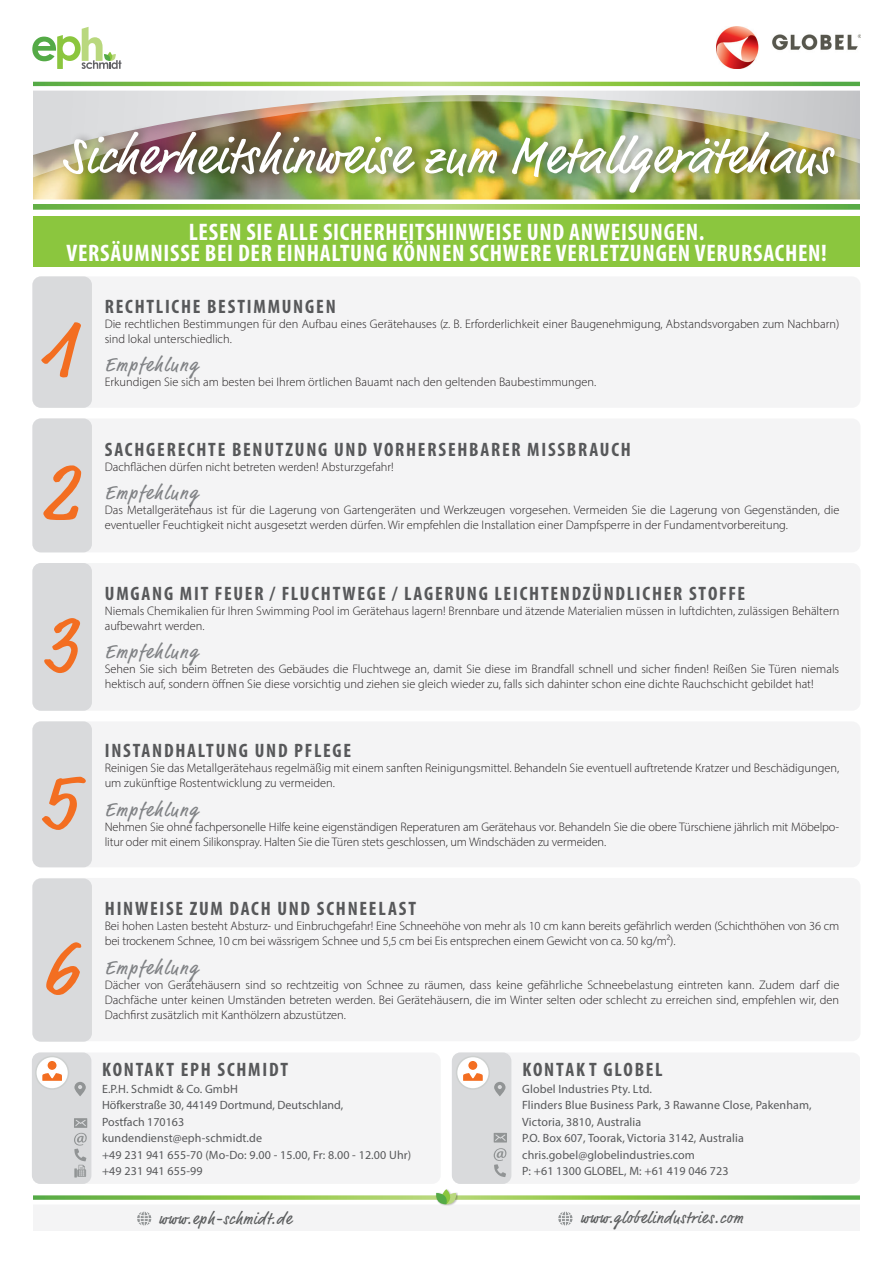
<style>
.page{position:relative;width:893px;height:1263px;background:#fff}
.page>*{position:absolute;margin:0;border:0;box-sizing:border-box;transform-origin:0 0}
.t1{font:82.5px "Market Pro";color:#f36e21}
.t2{font:51px "Market Pro";letter-spacing:.02em;color:#fff}
.t3{font:700 condensed 24px/21px "Myriad Pro";letter-spacing:.03em;color:#fff;text-align:center}
.t4{font:700 condensed 19.5px "Myriad Pro";letter-spacing:.09em;color:#57585a}
.t5{font:19.5px "Market Pro";letter-spacing:.08em;color:#808285}
.t6{font:16.5px "Market Pro";letter-spacing:.05em;color:#5b5d5e}
.t7{font:300 12.3px/15px "Myriad Pro";color:#231f20}
.t8{font:12px/16.5px "Myriad Pro";letter-spacing:.01em;color:#57585a}
</style>
<div class="page">
<div style="left:452px;top:1052px;width:409px;height:132px;background:#f4f4f5;border-radius:9px"></div>
<div style="left:32px;top:1052px;width:409px;height:132px;background:#f4f4f5;border-radius:9px"></div>
<div style="left:7px;top:1204px;width:865px;height:39px;background:#f4f4f5;border-radius:9px"></div>
<div style="left:32px;top:1231px;width:829px;height:32px;background:#fff"></div>
<svg style="left:33px;top:26px;width:827px;height:130px"></svg>
<svg style="left:33px;top:75px;width:827px;height:18px"></svg>
<div style="left:0;top:216px;width:893px;height:51px;background:#8bc63e"></div>
<div style="left:60px;top:124px;width:787px;height:76px;background:#231f20;opacity:.42"></div>
<img style="left:33px;top:197px;width:827px;height:13px">
<div style="left:861px;top:0;width:32px;height:1263px;background:#fff"></div>
<div style="left:0;top:0;width:32px;height:1263px;background:#fff"></div>
<div style="left:32px;top:418px;width:828px;height:134px;background:#f4f4f5;border-radius:9px"></div>
<div style="left:32px;top:418px;width:60px;height:134px;background:#d9dadc;border-radius:9px"></div>
<div style="left:32px;top:276px;width:828px;height:132px;background:#f4f4f5;border-radius:9px"></div>
<div style="left:32px;top:276px;width:60px;height:132px;background:#d9dadc;border-radius:9px"></div>
<div style="left:32px;top:563px;width:828px;height:148px;background:#f4f4f5;border-radius:9px"></div>
<div style="left:32px;top:563px;width:60px;height:148px;background:#d9dadc;border-radius:9px"></div>
<div style="left:32px;top:721px;width:828px;height:146px;background:#f4f4f5;border-radius:9px"></div>
<div style="left:32px;top:721px;width:60px;height:146px;background:#d9dadc;border-radius:9px"></div>
<div style="left:32px;top:878px;width:828px;height:163px;background:#f4f4f5;border-radius:9px"></div>
<div style="left:32px;top:878px;width:60px;height:164px;background:#d9dadc;border-radius:9px"></div>
<img style="left:717px;top:27px;width:144px;height:42px">
<svg style="left:32px;top:27px;width:89px;height:42px"></svg>
<div style="left:32px;top:1052px;width:59px;height:132px;background:#d9dadc;border-radius:9px"></div>
<div style="left:452px;top:1052px;width:59px;height:132px;background:#d9dadc;border-radius:9px"></div>
<div style="left:36px;top:1056px;width:32px;height:33px;background:#fff;border-radius:50%"></div>
<div style="left:35px;top:1056px;width:34px;height:34px;border:2px solid #cdd0cf;border-radius:50%"></div>
<div style="left:47px;top:1060px;width:10px;height:10px;background:#f36e21;border-radius:50%"></div>
<div style="left:46px;top:1059px;width:12px;height:12px;border:2px solid #fff;border-radius:50%"></div>
<svg style="left:40px;top:1070px;width:24px;height:13px"></svg>
<div style="left:457px;top:1056px;width:32px;height:33px;background:#fff;border-radius:50%"></div>
<div style="left:456px;top:1056px;width:34px;height:34px;border:2px solid #cdd0cf;border-radius:50%"></div>
<div style="left:468px;top:1060px;width:10px;height:10px;background:#f36e21;border-radius:50%"></div>
<div style="left:467px;top:1059px;width:12px;height:12px;border:2px solid #fff;border-radius:50%"></div>
<svg style="left:461px;top:1070px;width:24px;height:13px"></svg>
<svg style="left:494px;top:1148px;width:12px;height:29px"></svg>
<svg style="left:74px;top:1082px;width:12px;height:14px"></svg>
<svg style="left:494px;top:1082px;width:11px;height:14px"></svg>
<svg style="left:74px;top:1118px;width:13px;height:59px"></svg>
<svg style="left:494px;top:1133px;width:13px;height:9px"></svg>
<svg style="left:32px;top:1189px;width:829px;height:36px"></svg>
<h2 class="t2" style="left:62px;top:122px;width:770px">Sicherheitshinweise zum Metallgerätehaus</h2>
<h3 class="t3" style="left:66px;top:221px;width:762px">LESEN SIE ALLE SICHERHEITSHINWEISE UND ANWEISUNGEN.<br>VERSÄUMNISSE BEI DER EINHALTUNG KÖNNEN SCHWERE VERLETZUNGEN VERURSACHEN!</h3>
<h1 class="t1" style="left:39px;top:293px;width:38px">1</h1>
<h3 class="t4" style="left:105px;top:294px;width:232px">RECHTLICHE BESTIMMUNGEN</h3>
<p class="t7" style="left:105px;top:316px;width:736px">Die rechtlichen Bestimmungen für den Aufbau eines Gerätehauses (z. B. Erforderlichkeit einer Baugenehmigung, Abstandsvorgaben zum Nachbarn) sind lokal unterschiedlich.</p>
<h3 class="t5" style="left:105px;top:352px;width:94px">Empfehlung</h3>
<p class="t7" style="left:105px;top:374px;width:493px">Erkundigen Sie sich am besten bei Ihrem örtlichen Bauamt nach den geltenden Baubestimmungen.</p>
<h1 class="t1" style="left:42px;top:436px;width:38px">2</h1>
<h1 class="t1" style="left:42px;top:588px;width:38px">3</h1>
<h3 class="t4" style="left:105px;top:437px;width:527px">SACHGERECHTE BENUTZUNG UND VORHERSEHBARER MISSBRAUCH</h3>
<p class="t7" style="left:105px;top:459px;width:291px">Dachflächen dürfen nicht betreten werden! Absturzgefahr!</p>
<h3 class="t5" style="left:105px;top:480px;width:94px">Empfehlung</h3>
<p class="t7" style="left:105px;top:503px;width:736px">Das Metallgerätehaus ist für die Lagerung von Gartengeräten und Werkzeugen vorgesehen. Vermeiden Sie die Lagerung von Gegenständen, die</p>
<p class="t7" style="left:105px;top:518px;width:685px">eventueller Feuchtigkeit nicht ausgesetzt werden dürfen. Wir empfehlen die Installation einer Dampfsperre in der Fundamentvorbereitung.</p>
<h3 class="t4" style="left:105px;top:581px;width:642px">UMGANG MIT FEUER / FLUCHTWEGE / LAGERUNG LEICHTENDZÜNDLICHER STOFFE</h3>
<p class="t7" style="left:105px;top:603px;width:736px">Niemals Chemikalien für Ihren Swimming Pool im Gerätehaus lagern! Brennbare und ätzende Materialien müssen in luftdichten, zulässigen Behältern aufbewahrt werden.</p>
<h3 class="t5" style="left:105px;top:639px;width:94px">Empfehlung</h3>
<p class="t7" style="left:105px;top:662px;width:736px">Sehen Sie sich beim Betreten des Gebäudes die Fluchtwege an, damit Sie diese im Brandfall schnell und sicher finden! Reißen Sie Türen niemals hektisch auf, sondern öffnen Sie diese vorsichtig und ziehen sie gleich wieder zu, falls sich dahinter schon eine dichte Rauchschicht gebildet hat!</p>
<h1 class="t1" style="left:41px;top:745px;width:38px">5</h1>
<h3 class="t4" style="left:105px;top:739px;width:248px">INSTANDHALTUNG UND PFLEGE</h3>
<p class="t7" style="left:105px;top:760px;width:736px">Reinigen Sie das Metallgerätehaus regelmäßig mit einem sanften Reinigungsmittel. Behandeln Sie eventuell auftretende Kratzer und Beschädigungen, um zukünftige Rostentwicklung zu vermeiden.</p>
<h3 class="t5" style="left:105px;top:796px;width:94px">Empfehlung</h3>
<p class="t7" style="left:105px;top:819px;width:736px">Nehmen Sie ohne fachpersonelle Hilfe keine eigenständigen Reperaturen am Gerätehaus vor. Behandeln Sie die obere Türschiene jährlich mit Möbelpo&shy;litur oder mit einem Silikonspray. Halten Sie die Türen stets geschlossen, um Windschäden zu vermeiden.</p>
<h1 class="t1" style="left:43px;top:910px;width:38px">6</h1>
<h3 class="t4" style="left:105px;top:896px;width:313px">HINWEISE ZUM DACH UND SCHNEELAST</h3>
<p class="t7" style="left:105px;top:918px;width:736px">Bei hohen Lasten besteht Absturz- und Einbruchgefahr! Eine Schneehöhe von mehr als 10 cm kann bereits gefährlich werden (Schichthöhen von 36 cm bei trockenem Schnee, 10 cm bei wässrigem Schnee und 5,5 cm bei Eis entsprechen einem Gewicht von ca. 50 kg/m²).</p>
<h3 class="t5" style="left:105px;top:954px;width:94px">Empfehlung</h3>
<p class="t7" style="left:105px;top:977px;width:736px;text-align:justify">Dächer von Gerätehäusern sind so rechtzeitig von Schnee zu räumen, dass keine gefährliche Schneebelastung eintreten kann. Zudem darf die Dachfäche unter keinen Umständen betreten werden. Bei Gerätehäusern, die im Winter selten oder schlecht zu erreichen sind, empfehlen wir, den Dachfirst zusätzlich mit Kanthölzern abzustützen.</p>
<h3 class="t4" style="left:102px;top:1057px;width:187px">KONTAKT EPH SCHMIDT</h3>
<p class="t8" style="left:102px;top:1080px;width:311px">E.P.H. Schmidt &amp; Co. GmbH<br>Höfkerstraße 30, 44149 Dortmund, Deutschland,<br>Postfach 170163<br>kundendienst@eph-schmidt.de<br>+49 231 941 655-70 (Mo-Do: 9.00 - 15.00, Fr: 8.00 - 12.00 Uhr) +49 231 941 655-99</p>
<h3 class="t4" style="left:522px;top:1057px;width:142px">KONTAK T GLOBEL</h3>
<p class="t8" style="left:522px;top:1080px;width:291px">Globel Industries Pty. Ltd.<br>Flinders Blue Business Park, 3 Rawanne Close, Pakenham, Victoria, 3810, Australia<br>P.O. Box 607, Toorak, Victoria 3142, Australia chris.gobel@globelindustries.com<br>P: +61 1300 GLOBEL, M: +61 419 046 723</p>
<h3 class="t6" style="left:158px;top:1207px;width:134px">www.eph-schmidt.de</h3>
<h3 class="t6" style="left:580px;top:1206px;width:164px">www.globelindustries.com</h3>
</div>
